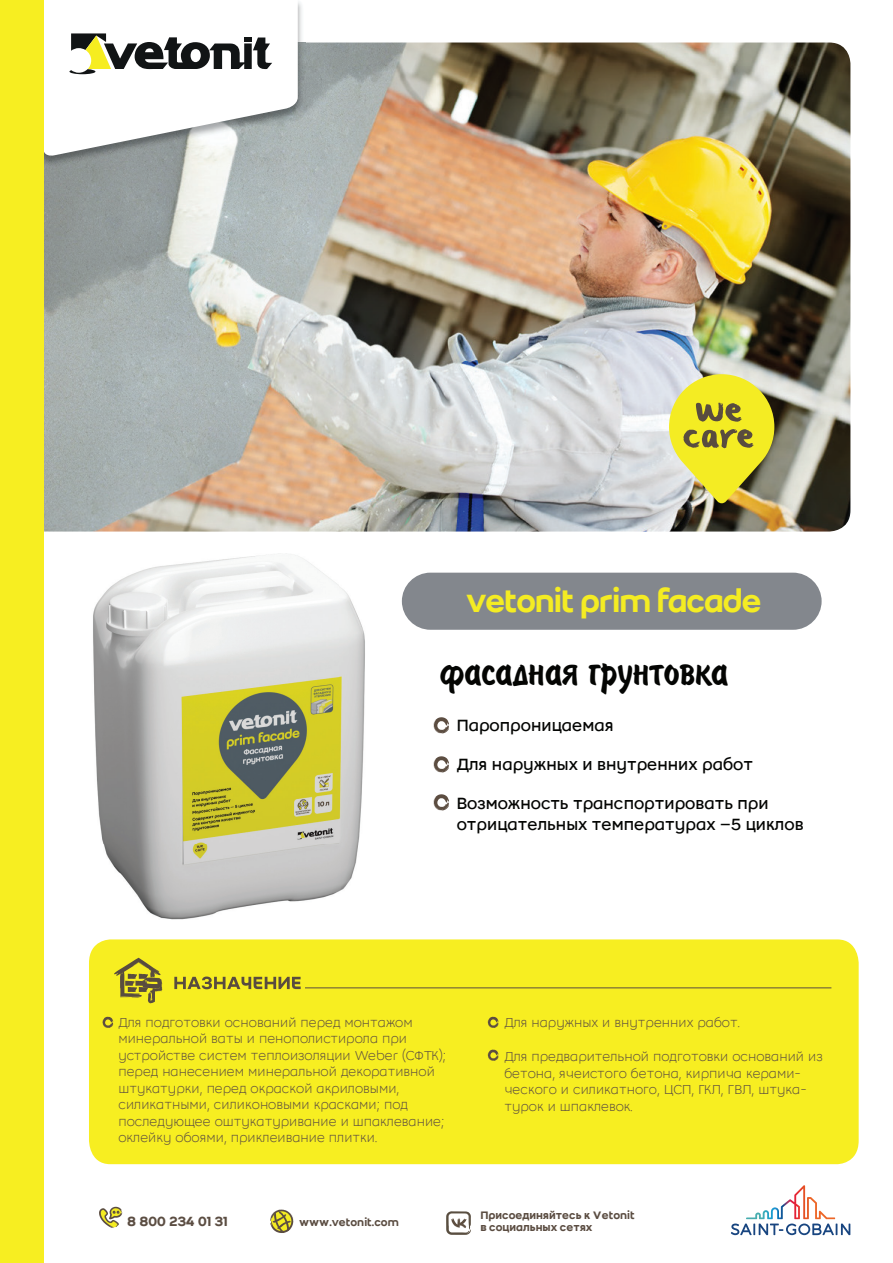
<style>
.page{position:relative;width:893px;height:1263px;background:#fff}
.page>*{position:absolute;margin:0;border:0;box-sizing:border-box;transform-origin:0 0}
.t1{font:42px "SPSL Brush";color:#040503}
.t2{font:500 34.5px "Weber";letter-spacing:-.035em;color:#f4ec23}
.t3{font:18px/39px "Weber";color:#040503}
.t4{font:500 14.7px "Weber";color:#5b4d42}
.t5{font:300 14.25px/16.5px "Weber";color:#5c4d41}
.t6{font:500 12px/12px "Weber";color:#5b4d42}
</style>
<div class="page">
<img style="left:43px;top:531px;width:401px;height:418px">
<img style="left:43px;top:43px;width:807px;height:488px">
<svg style="left:669px;top:374px;width:105px;height:129px;background:#d4cd4c"></svg>
<svg style="left:433px;top:717px;width:16px;height:17px"></svg>
<svg style="left:433px;top:756px;width:16px;height:17px"></svg>
<svg style="left:433px;top:794px;width:16px;height:17px"></svg>
<div style="left:402px;top:573px;width:420px;height:57px;background:#83878d;border-radius:29px"></div>
<div style="left:89px;top:939px;width:770px;height:225px;background:#f7ee21"></div>
<svg style="left:174px;top:976px;width:127px;height:13px;background:#aba02f"></svg>
<svg style="left:114px;top:958px;width:48px;height:45px;background:#b7ac2c"></svg>
<hr style="left:305px;top:987px;width:526px;height:1px;background:#594c3f">
<svg style="left:487px;top:1016px;width:11px;height:12px"></svg>
<svg style="left:487px;top:1049px;width:11px;height:12px"></svg>
<svg style="left:102px;top:1016px;width:11px;height:12px"></svg>
<img style="left:43px;top:43px;width:263px;height:127px">
<svg style="left:43px;top:0;width:255px;height:158px"></svg>
<div style="left:0;top:0;width:43px;height:1263px;background:#f7ee21"></div>
<svg style="left:731px;top:1185px;width:119px;height:50px"></svg>
<svg style="left:99px;top:1207px;width:23px;height:21px"></svg>
<svg style="left:270px;top:1209px;width:23px;height:24px"></svg>
<svg style="left:446px;top:1211px;width:25px;height:24px"></svg>
<h2 class="t2" style="left:466px;top:580px;width:297px">vetonit prim facade</h2>
<h1 class="t1" style="left:440px;top:651px;width:290px">фасадная грунтовка</h1>
<p class="t3" style="left:457px;top:706px;width:313px">Паропроницаемая<br>Для наружных и внутренних работ<br>Возможность транспортировать при</p>
<p class="t3" style="left:457px;top:805px;width:349px">отрицательных температурах –5 циклов</p>
<p class="t5" style="left:118px;top:1014px;width:329px">Для подготовки оснований перед монтажом минеральной ваты и пенополистирола при устройстве систем теплоизоляции Weber (СФТК); перед нанесением минеральной декоративной штукатурки, перед окраской акриловыми, силикатными, силиконовыми красками; под последующее оштукатуривание и шпаклевание; оклейку обоями, приклеивание плитки.</p>
<p class="t5" style="left:504px;top:1014px;width:237px">Для наружных и внутренних работ.</p>
<p class="t5" style="left:504px;top:1049px;width:320px">Для предварительной подготовки оснований из бетона, ячеистого бетона, кирпича керами&shy;ческого и силикатного, ЦСП, ГКЛ, ГВЛ, штука&shy;турок и шпаклевок.</p>
<p class="t4" style="left:127px;top:1213px;width:102px">8 800 234 01 31</p>
<p class="t6" style="left:299px;top:1215px;width:101px">www.vetonit.com</p>
<p class="t6" style="left:480px;top:1209px;width:156px">Присоединяйтесь к Vetonit в социальных сетях</p>
</div>
